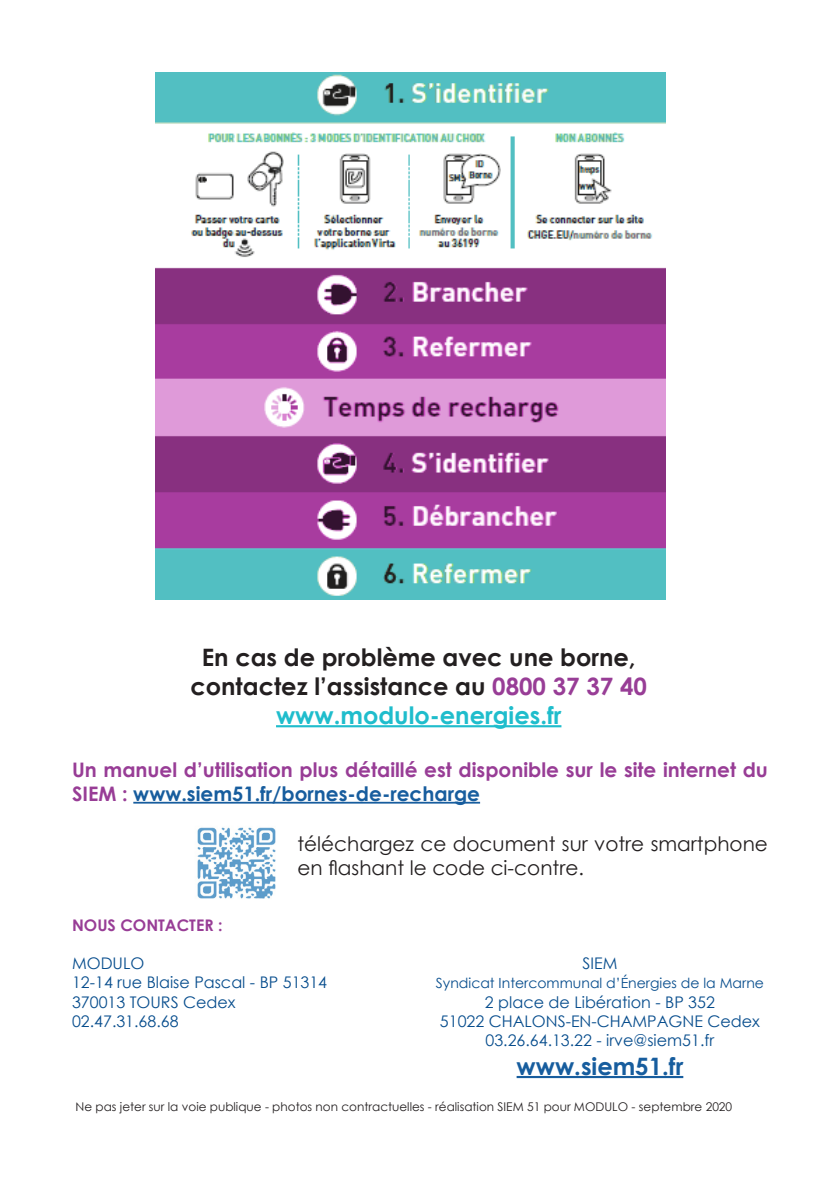
<style>
.page{position:relative;width:840px;height:1191px;background:#fff}
.page>*{position:absolute;margin:0;border:0;box-sizing:border-box;transform-origin:0 0}
.t1{font:700 24px "Century Gothic";color:#231f20}
.t2{font:700 24px "Century Gothic";color:#1fbdcc}
.t3{font:700 24px "Century Gothic";color:#175d9e}
.t4{font:700 20px/24px "Century Gothic";color:#983d96}
.t5{font:20px/24px "Century Gothic";color:#231f20}
.t6{font:16px "Century Gothic";color:#074d8d}
.t7{font:700 16px "Century Gothic";color:#983d96}
.t8{font:14px "Century Gothic";color:#074d8d}
.t9{font:12px "Century Gothic";color:#231f20}
.s1{color:#983d96}
.s2{color:#175d9e}
</style>
<div class="page">
<img style="left:155px;top:72px;width:510px;height:527px">
<hr style="left:276px;top:725px;width:285px;height:2px;background:#1fbdcc">
<hr style="left:516px;top:1076px;width:167px;height:2px;background:#175d9e">
<hr style="left:133px;top:802px;width:347px;height:1px;background:#175d9e">
<img style="left:197px;top:827px;width:79px;height:72px">
<p class="t1" style="left:202px;top:639px;width:435px">En cas de problème avec une borne,</p>
<p class="t1" style="left:190px;top:668px;width:457px">contactez l’assistance au <span class="s1">0800 37 37 40</span></p>
<p class="t2" style="left:276px;top:697px;width:287px">www.modulo-energies.fr</p>
<p class="t4" style="left:72px;top:756px;width:697px">Un manuel d’utilisation plus détaillé est disponible sur le site internet du<br>SIEM : <span class="s2">www.siem51.fr/bornes-de-recharge</span></p>
<p class="t5" style="left:297px;top:831px;width:472px">téléchargez ce document sur votre smartphone en flashant le code ci-contre.</p>
<p class="t7" style="left:72px;top:912px;width:152px">NOUS CONTACTER :</p>
<p class="t6" style="left:72px;top:952px;width:74px">MODULO</p>
<p class="t6" style="left:72px;top:971px;width:256px">12-14 rue Blaise Pascal - BP 51314</p>
<p class="t6" style="left:72px;top:990px;width:165px">370013 TOURS Cedex</p>
<p class="t6" style="left:72px;top:1009px;width:108px">02.47.31.68.68</p>
<p class="t6" style="left:582px;top:952px;width:36px">SIEM</p>
<p class="t8" style="left:435px;top:973px;width:329px">Syndicat Intercommunal d’Énergies de la Marne</p>
<p class="t6" style="left:484px;top:990px;width:231px">2 place de Libération - BP 352</p>
<p class="t6" style="left:439px;top:1009px;width:321px">51022 CHALONS-EN-CHAMPAGNE Cedex</p>
<p class="t6" style="left:485px;top:1029px;width:230px">03.26.64.13.22 - irve@siem51.fr</p>
<p class="t3" style="left:516px;top:1047px;width:168px">www.siem51.fr</p>
<p class="t9" style="left:75px;top:1098px;width:658px">Ne pas jeter sur la voie publique - photos non contractuelles - réalisation SIEM 51 pour MODULO - septembre 2020</p>
</div>
